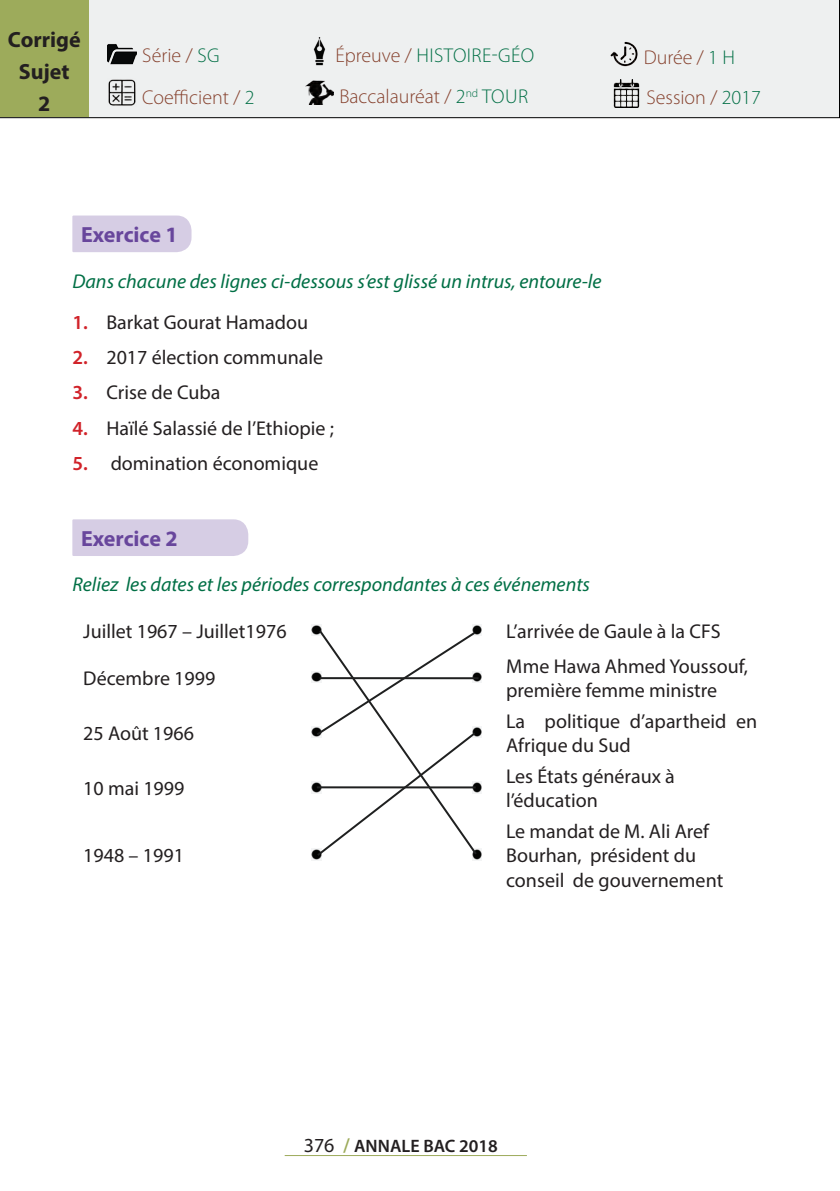
<style>
.page{position:relative;width:840px;height:1191px;background:#fff}
.page>*{position:absolute;margin:0;border:0;box-sizing:border-box;transform-origin:0 0}
.t1{font:700 22px "Myriad Pro";color:#68469c}
.t2{font:700 22px/32px "Myriad Pro";color:#231f20;text-align:center}
.t3{font:20px/24px "Myriad Pro";color:#231f20}
.t4{font:italic 20px "Myriad Pro";color:#016f45}
.t5{font:300 20px "Myriad Pro";color:#86412d}
.t6{font:300 20px "Myriad Pro";letter-spacing:-.005em;color:#016f45}
.t7{font:600 18px "Myriad Pro";color:#231f20}
.s1{color:#016f45}
.s2{color:#86412d}
.s3{font-weight:600;color:#d1232a}
.s4{font-weight:400;font-size:20px}
.s5{font-size:20px;color:#9dab5b}
</style>
<div class="page">
<div style="left:0;top:0;width:839px;height:118px;background:#eef0f0"></div>
<div style="left:0;top:0;width:88px;height:117px;background:#9dab5b"></div>
<hr style="left:284px;top:1155px;width:242px;height:1px;background:#9dab5b">
<img style="left:305px;top:37px;width:28px;height:28px">
<img style="left:108px;top:40px;width:28px;height:28px">
<img style="left:609px;top:40px;width:28px;height:28px">
<img style="left:108px;top:78px;width:28px;height:29px">
<img style="left:305px;top:81px;width:28px;height:23px">
<img style="left:612px;top:80px;width:28px;height:27px">
<div style="left:72px;top:215px;width:120px;height:37px;background:#d6cde4"></div>
<div style="left:72px;top:519px;width:177px;height:37px;background:#d6cde4"></div>
<svg style="left:311px;top:624px;width:170px;height:236px"></svg>
<hr style="left:319px;top:677px;width:159px;height:2px;background:#1f2020">
<hr style="left:316px;top:786px;width:159px;height:2px;background:#1f2020">
<p class="t2" style="left:8px;top:23px;width:74px">corrigé<br>Sujet<br>2</p>
<p class="t5" style="left:142px;top:43px;width:79px">Série / <span class="s1">SG</span></p>
<p class="t6" style="left:335px;top:43px;width:176px"><span class="s2">Épreuve /</span> histoir e-géo</p>
<p class="t5" style="left:643px;top:45px;width:93px">Durée / <span class="s1">1 H</span></p>
<p class="t5" style="left:142px;top:85px;width:114px">Coefficient / <span class="s1">2</span></p>
<p class="t5" style="left:339px;top:84px;width:186px">Baccalauréat / <span class="s1">2</span><sup>nd</sup> <span class="s1">tour</span></p>
<p class="t5" style="left:646px;top:85px;width:116px">Session / <span class="s1">2017</span></p>
<p class="t1" style="left:81px;top:220px;width:98px">Exercice 1</p>
<p class="t4" style="left:72px;top:268px;width:530px">Dans chacune des lignes ci-dessous s’est glissé un intrus, entoure-le</p>
<p class="t3" style="left:72px;top:309px;width:237px"><span class="s3">1.</span> Barkat Gourat Hamadou</p>
<p class="t3" style="left:72px;top:345px;width:252px"><span class="s3">2.</span> 2017 élection communale</p>
<p class="t3" style="left:72px;top:380px;width:149px"><span class="s3">3.</span> Crise de Cuba</p>
<p class="t3" style="left:72px;top:415px;width:263px"><span class="s3">4.</span> Haïlé Salassié de l’Ethiopie ;</p>
<p class="t3" style="left:72px;top:451px;width:247px"><span class="s3">5.</span> domination économique</p>
<p class="t1" style="left:81px;top:524px;width:98px">Exercice 2</p>
<p class="t4" style="left:72px;top:572px;width:519px">Reliez les dates et les périodes correspondantes à ces événements</p>
<p class="t3" style="left:83px;top:619px;width:205px">Juillet 1967 – Juillet1976</p>
<p class="t3" style="left:506px;top:619px;width:216px">L’arrivée de Gaule à la CFS</p>
<p class="t3" style="left:83px;top:666px;width:133px">Décembre 1999</p>
<p class="t3" style="left:506px;top:654px;width:243px">mme Hawa Ahmed Youssouf, première femme ministre</p>
<p class="t3" style="left:83px;top:721px;width:112px">25 Août 1966</p>
<p class="t3" style="left:83px;top:776px;width:103px">10 mai 1999</p>
<p class="t3" style="left:83px;top:843px;width:102px">1948 – 1991</p>
<p class="t3" style="left:506px;top:709px;width:252px">La politique d’apartheid en<br>Afrique du Sud</p>
<p class="t3" style="left:506px;top:764px;width:170px">Les États généraux à l’éducation</p>
<p class="t3" style="left:506px;top:819px;width:218px">Le mandat de M. Ali Aref<br>Bourhan, président du conseil de gouvernement</p>
<p class="t7" style="left:303px;top:1134px;width:195px"><span class="s4">376</span> <span class="s5">/</span> ANNALE BAC 2018</p>
</div>
